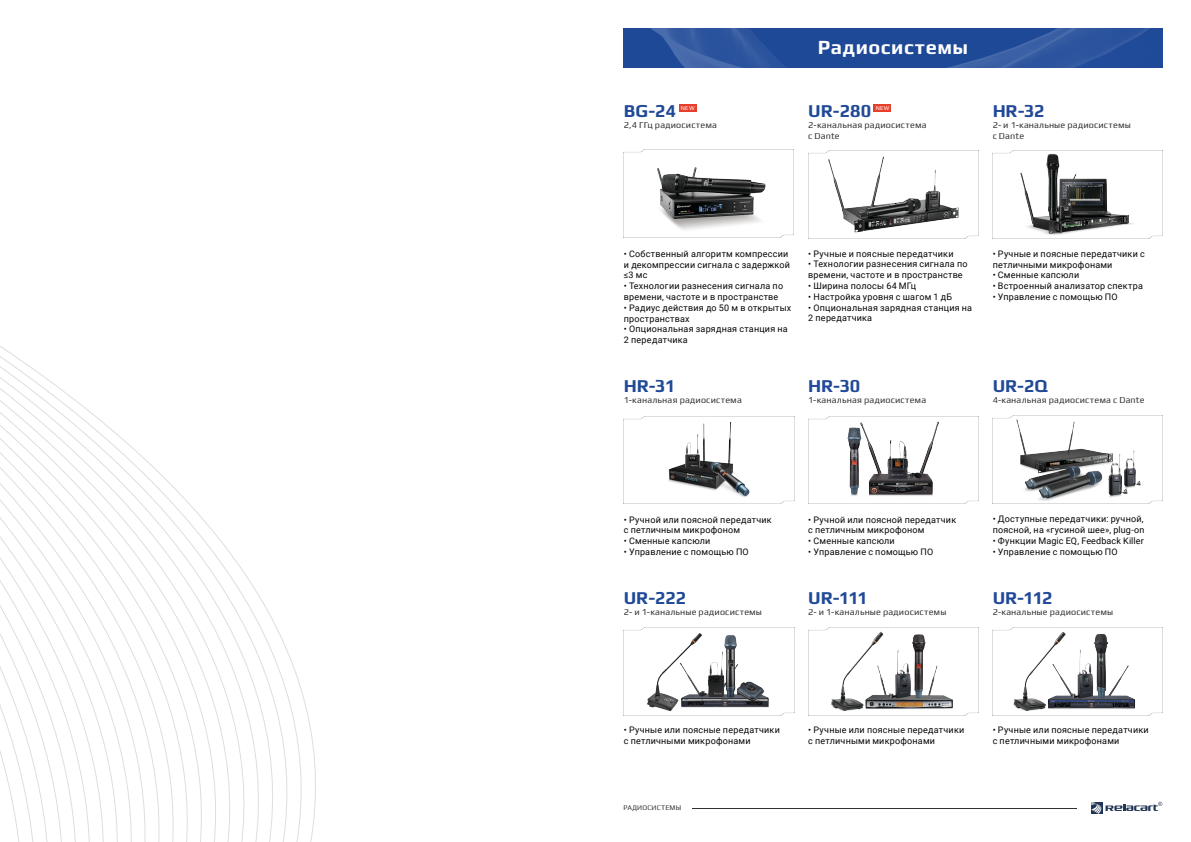
<style>
.page{position:relative;width:1191px;height:842px;background:#fff}
.page>*{position:absolute;margin:0;border:0;box-sizing:border-box;transform-origin:0 0}
.t1{font:700 20px "Play";letter-spacing:.03em;color:#fff}
.t2{font:700 18px "Play";letter-spacing:-.01em;color:#204997}
.t3{font:9px/10.8px "Roboto";letter-spacing:.02em;color:#030505}
.t4{font:9px/10.8px "Play";letter-spacing:.025em;color:#313131}
.t5{font:7px "Play";letter-spacing:.025em;color:#313131}
.t6{font:5.8px "Play";letter-spacing:.04em;color:#fff}
</style>
<div class="page">
<svg style="left:178px;top:492px;width:20px;height:350px"></svg>
<svg style="left:158px;top:471px;width:20px;height:371px"></svg>
<svg style="left:138px;top:453px;width:20px;height:389px"></svg>
<svg style="left:117px;top:434px;width:21px;height:408px"></svg>
<svg style="left:97px;top:417px;width:20px;height:425px"></svg>
<svg style="left:77px;top:401px;width:20px;height:441px"></svg>
<svg style="left:63px;top:390px;width:14px;height:452px"></svg>
<svg style="left:49px;top:380px;width:14px;height:462px"></svg>
<svg style="left:36px;top:371px;width:13px;height:471px"></svg>
<svg style="left:0;top:346px;width:36px;height:496px"></svg>
<img style="left:624px;top:28px;width:538px;height:40px">
<img style="left:623px;top:150px;width:170px;height:88px">
<div style="left:679px;top:105px;width:17px;height:7px;background:#e73f2b"></div>
<img style="left:808px;top:150px;width:170px;height:88px">
<div style="left:873px;top:105px;width:18px;height:7px;background:#e73f2b"></div>
<img style="left:992px;top:150px;width:170px;height:88px">
<img style="left:624px;top:416px;width:170px;height:88px">
<img style="left:808px;top:416px;width:170px;height:88px">
<img style="left:992px;top:416px;width:170px;height:88px">
<img style="left:624px;top:627px;width:170px;height:88px">
<img style="left:808px;top:627px;width:170px;height:88px">
<img style="left:992px;top:627px;width:170px;height:88px">
<hr style="left:692px;top:808px;width:385px;height:1px;background:#323031">
<svg style="left:1091px;top:802px;width:71px;height:12px"></svg>
<h1 class="t1" style="left:818px;top:33px;width:152px">Радиосистемы</h1>
<h2 class="t2" style="left:624px;top:98px;width:54px">BG-24</h2>
<p class="t6" style="left:681px;top:104px;width:15px">NEW</p>
<h2 class="t2" style="left:808px;top:98px;width:64px">UR-280</h2>
<p class="t6" style="left:875px;top:104px;width:15px">NEW</p>
<h2 class="t2" style="left:992px;top:98px;width:54px">HR-32</h2>
<p class="t4" style="left:624px;top:119px;width:95px">2,4 ГГц радиосистема</p>
<p class="t4" style="left:808px;top:119px;width:120px">2-канальная радиосистема с Dante</p>
<p class="t4" style="left:992px;top:119px;width:140px">2- и 1-канальные радиосистемы с Dante</p>
<p class="t3" style="left:624px;top:248px;width:168px">• Собственный алгоритм компрессии и декомпрессии сигнала с задержкой ≤3 мс</p>
<p class="t3" style="left:624px;top:280px;width:161px">• Технологии разнесения сигнала по времени, частоте и в пространстве</p>
<p class="t3" style="left:624px;top:302px;width:169px">• Радиус действия до 50 м в открытых пространствах</p>
<p class="t3" style="left:624px;top:323px;width:165px">• Опциональная зарядная станция на<br>2 передатчика</p>
<p class="t3" style="left:808px;top:248px;width:147px">• Ручные и поясные передатчики</p>
<p class="t3" style="left:808px;top:258px;width:161px">• Технологии разнесения сигнала по времени, частоте и в пространстве</p>
<p class="t3" style="left:808px;top:280px;width:109px">• Ширина полосы 64 МГц</p>
<p class="t3" style="left:808px;top:291px;width:145px">• Настройка уровня с шагом 1 дБ</p>
<p class="t3" style="left:808px;top:302px;width:165px">• Опциональная зарядная станция на<br>2 передатчика</p>
<p class="t3" style="left:992px;top:248px;width:154px">• Ручные и поясные передатчики с петличными микрофонами</p>
<p class="t3" style="left:992px;top:269px;width:88px">• Сменные капсюли</p>
<p class="t3" style="left:992px;top:280px;width:152px">• Встроенный анализатор спектра</p>
<p class="t3" style="left:992px;top:291px;width:126px">• Управление с помощью ПО</p>
<h2 class="t2" style="left:624px;top:373px;width:53px">HR-31</h2>
<h2 class="t2" style="left:808px;top:373px;width:54px">HR-30</h2>
<h2 class="t2" style="left:992px;top:373px;width:57px">UR-2Q</h2>
<p class="t4" style="left:624px;top:394px;width:119px">1-канальная радиосистема</p>
<p class="t4" style="left:808px;top:394px;width:119px">1-канальная радиосистема</p>
<p class="t4" style="left:992px;top:394px;width:153px">4-канальная радиосистема с Dante</p>
<p class="t3" style="left:624px;top:514px;width:149px">• Ручной или поясной передатчик с петличным микрофоном</p>
<p class="t3" style="left:624px;top:535px;width:88px">• Сменные капсюли</p>
<p class="t3" style="left:624px;top:546px;width:126px">• Управление с помощью ПО</p>
<p class="t3" style="left:808px;top:514px;width:149px">• Ручной или поясной передатчик с петличным микрофоном</p>
<p class="t3" style="left:808px;top:535px;width:88px">• Сменные капсюли</p>
<p class="t3" style="left:808px;top:546px;width:126px">• Управление с помощью ПО</p>
<p class="t3" style="left:992px;top:513px;width:153px">• Доступные передатчики: ручной, поясной, на «гусиной шее», plug-on</p>
<p class="t3" style="left:992px;top:535px;width:153px">• Функции Magic EQ, Feedback Killer</p>
<p class="t3" style="left:992px;top:546px;width:126px">• Управление с помощью ПО</p>
<h2 class="t2" style="left:624px;top:585px;width:64px">UR-222</h2>
<h2 class="t2" style="left:808px;top:585px;width:61px">UR-111</h2>
<h2 class="t2" style="left:992px;top:585px;width:61px">UR-112</h2>
<p class="t4" style="left:624px;top:606px;width:140px">2- и 1-канальные радиосистемы</p>
<p class="t4" style="left:808px;top:606px;width:140px">2- и 1-канальные радиосистемы</p>
<p class="t4" style="left:992px;top:606px;width:122px">2-канальные радиосистемы</p>
<p class="t3" style="left:624px;top:724px;width:157px">• Ручные или поясные передатчики с петличными микрофонами</p>
<p class="t5" style="left:623px;top:803px;width:59px">РАДИОСИСТЕМЫ</p>
<p class="t3" style="left:808px;top:724px;width:157px">• Ручные или поясные передатчики с петличными микрофонами</p>
<p class="t3" style="left:992px;top:724px;width:158px">• Ручные или поясные передатчики с петличными микрофонами</p>
</div>
